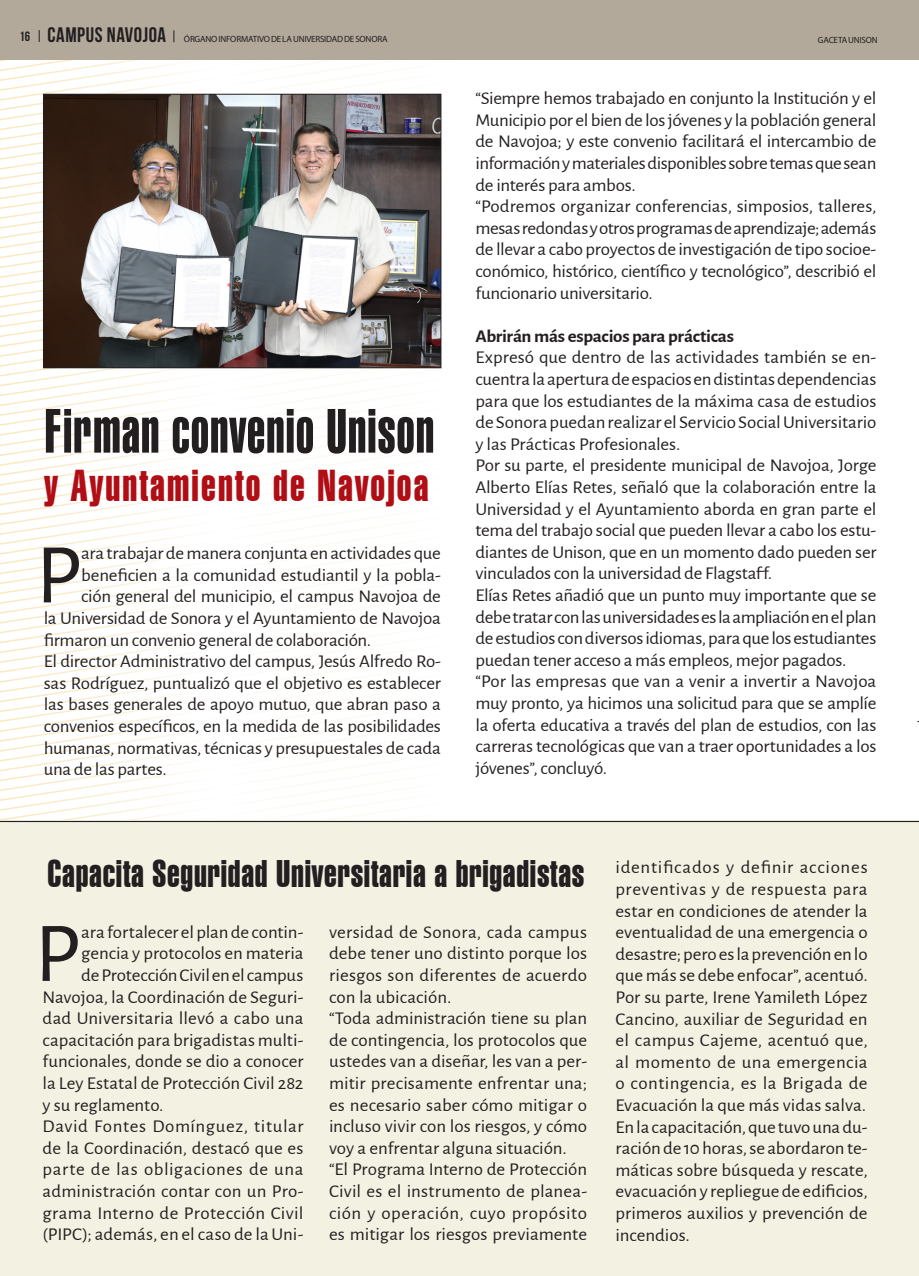
<style>
.page{position:relative;width:919px;height:1276px;background:#fff}
.page>*{position:absolute;margin:0;border:0;box-sizing:border-box;transform-origin:0 0}
.ALEGREYA{font:85.35px "Alegreya Sans";color:#231f20;scale:1.05 1}
.Breve-02-Titular{font:60.6px "Swiss 911 BT Extra Compressed";letter-spacing:.02em;color:#231f20;scale:.89 1}
.Breve-02-Titular-2{font:43.5px "Swiss 911 BT Extra Compressed";letter-spacing:.05em;color:#b00d15}
.Breve-02-Titular-3{font:37.5px "Swiss 911 BT Extra Compressed";letter-spacing:.02em;color:#231f20}
.t1{font:700 21px "Bebas Neue";letter-spacing:.025em;color:#231f20}
.ALEGREYA-2{font:18px/21.6px "Alegreya Sans";letter-spacing:-.005em;color:#231f20;text-align:justify;scale:1.05 1}
.ALEGREYA-3{font:700 18px "Alegreya Sans";letter-spacing:-.015em;color:#231f20;scale:1.05 1}
.t2{font:15px "Bebas Neue";letter-spacing:.035em;color:#231f20}
.t3{font:700 13.5px "Bebas Neue";color:#231f20}
.t4{font:9px "Myriad Pro";letter-spacing:-.02em;color:#231f20}
</style>
<div class="page">
<div style="left:0;top:821px;width:918px;height:455px;background:#f2f1e2"></div>
<div style="left:0;top:0;width:918px;height:60px;background:#b2a99b"></div>
<svg style="left:0;top:30px;width:459px;height:793px"></svg>
<img style="left:45px;top:96px;width:394px;height:270px">
<div style="left:43px;top:94px;width:398px;height:274px;border:1px solid #231f20"></div>
<hr style="left:0;top:821px;width:918px;height:1px;background:#231f20">
<p class="t3" style="left:20px;top:29px;width:12px">16</p>
<p class="t1" style="left:47px;top:23px;width:120px">CAMPUS NAVOJOA</p>
<p class="t2" style="left:62px;top:30px;width:45px">ESPECIAL</p>
<p class="t4" style="left:138px;top:34px;width:223px">ÓRGANO INFO MATIVO DE LA DIRECCIÓN DE COMUNICACIÓN</p>
<p class="t4" style="left:184px;top:34px;width:205px">ÓRGANO INFORMATIVO DE LA UNIVERSIDAD DE SONORA</p>
<p class="t4" style="left:824px;top:34px;width:61px">GACETA UNISON</p>
<p class="t4" style="left:817px;top:34px;width:61px">GACETA UNISON</p>
<p class="Breve-02-Titular" style="left:45px;top:397px;width:439px">Firman convenio Unison</p>
<p class="Breve-02-Titular-2" style="left:45px;top:461px;width:385px">y Ayuntamiento de Navojoa</p>
<p class="ALEGREYA" style="left:35px;top:516px;width:46px">P</p>
<p class="ALEGREYA-2" style="left:81px;top:541px;width:344px">ara trabajar de manera conjunta en actividades que</p>
<p class="ALEGREYA-2" style="left:81px;top:563px;width:344px">beneficien a la comunidad estudiantil y la pobla-</p>
<p class="ALEGREYA-2" style="left:81px;top:585px;width:344px">ción general del municipio, el campus Navojoa de</p>
<p class="ALEGREYA-2" style="left:44px;top:606px;width:380px">la Universidad de Sonora y el Ayuntamiento de Navojoa</p>
<p class="ALEGREYA-2" style="left:44px;top:628px;width:313px">firmaron un convenio general de colaboración.</p>
<p class="ALEGREYA-2" style="left:44px;top:649px;width:380px">El director Administrativo del campus, Jesús Alfredo Ro&shy;sas Rodríguez, puntualizó que el objetivo es establecer las bases generales de apoyo mutuo, que abran paso a convenios específicos, en la medida de las posibilidades humanas, normativas, técnicas y presupuestales de cada una de las partes.</p>
<p class="ALEGREYA-2" style="left:475px;top:87px;width:383px">“Siempre hemos trabajado en conjunto la Institución y el Municipio por el bien de los jóvenes y la población general de Navojoa; y este convenio facilitará el intercambio de información y materiales disponibles sobre temas que sean de interés para ambos.</p>
<p class="ALEGREYA-2" style="left:475px;top:195px;width:383px">“Podremos organizar conferencias, simposios, talleres, mesas redondas y otros programas de aprendizaje; además de llevar a cabo proyectos de investigación de tipo socioe&shy;conómico, histórico, científico y tecnológico”, describió el funcionario universitario.</p>
<p class="ALEGREYA-3" style="left:475px;top:323px;width:248px">Abrirán más espacios para prácticas</p>
<p class="ALEGREYA-2" style="left:475px;top:346px;width:383px">Expresó que dentro de las actividades también se en&shy;cuentra la apertura de espacios en distintas dependencias para que los estudiantes de la máxima casa de estudios de Sonora puedan realizar el Servicio Social Universitario y las Prácticas Profesionales.</p>
<p class="ALEGREYA-2" style="left:475px;top:454px;width:383px">Por su parte, el presidente municipal de Navojoa, Jorge Alberto Elías Retes, señaló que la colaboración entre la Universidad y el Ayuntamiento aborda en gran parte el tema del trabajo social que pueden llevar a cabo los estu&shy;diantes de Unison, que en un momento dado pueden ser vinculados con la universidad de Flagstaff.</p>
<p class="ALEGREYA-2" style="left:475px;top:583px;width:383px">Elías Retes añadió que un punto muy importante que se debe tratar con las universidades es la ampliación en el plan de estudios con diversos idiomas, para que los estudiantes puedan tener acceso a más empleos, mejor pagados.</p>
<p class="ALEGREYA-2" style="left:475px;top:670px;width:383px">“Por las empresas que van a venir a invertir a Navojoa muy pronto, ya hicimos una solicitud para que se amplíe la oferta educativa a través del plan de estudios, con las carreras tecnológicas que van a traer oportunidades a los jóvenes”, concluyó.</p>
<p class="Breve-02-Titular-3" style="left:48px;top:853px;width:538px">Capacita Seguridad Universitaria a brigadistas</p>
<p class="ALEGREYA" style="left:34px;top:894px;width:46px">P</p>
<p class="ALEGREYA-2" style="left:81px;top:920px;width:213px">ara fortalecer el plan de contin-</p>
<p class="ALEGREYA-2" style="left:81px;top:941px;width:213px">gencia y protocolos en materia</p>
<p class="ALEGREYA-2" style="left:81px;top:963px;width:213px">de Protección Civil en el campus</p>
<p class="ALEGREYA-2" style="left:43px;top:985px;width:250px">Navojoa, la Coordinación de Seguri-</p>
<p class="ALEGREYA-2" style="left:43px;top:1006px;width:250px">dad Universitaria llevó a cabo una</p>
<p class="ALEGREYA-2" style="left:43px;top:1028px;width:250px">capacitación para brigadistas multi-</p>
<p class="ALEGREYA-2" style="left:43px;top:1049px;width:250px">funcionales, donde se dio a conocer</p>
<p class="ALEGREYA-2" style="left:43px;top:1071px;width:250px">la Ley Estatal de Protección Civil 282</p>
<p class="ALEGREYA-2" style="left:43px;top:1093px;width:117px">y su reglamento.</p>
<p class="ALEGREYA-2" style="left:43px;top:1114px;width:250px">David Fontes Domínguez, titular de la Coordinación, destacó que es parte de las obligaciones de una administración contar con un Pro&shy;grama Interno de Protección Civil (PIPC); además, en el caso de la Uni-</p>
<p class="ALEGREYA-2" style="left:329px;top:920px;width:247px">versidad de Sonora, cada campus debe tener uno distinto porque los riesgos son diferentes de acuerdo con la ubicación.</p>
<p class="ALEGREYA-2" style="left:329px;top:1006px;width:247px">“Toda administración tiene su plan de contingencia, los protocolos que ustedes van a diseñar, les van a per&shy;mitir precisamente enfrentar una; es necesario saber cómo mitigar o incluso vivir con los riesgos, y cómo voy a enfrentar alguna situación.</p>
<p class="ALEGREYA-2" style="left:329px;top:1157px;width:247px">“El Programa Interno de Protección Civil es el instrumento de planea&shy;ción y operación, cuyo propósito es mitigar los riesgos previamente</p>
<p class="ALEGREYA-2" style="left:615px;top:856px;width:242px">identificados y definir acciones preventivas y de respuesta para estar en condiciones de atender la eventualidad de una emergencia o desastre; pero es la prevención en lo que más se debe enfocar”, acentuó.</p>
<p class="ALEGREYA-2" style="left:615px;top:985px;width:242px">Por su parte, Irene Yamileth López Cancino, auxiliar de Seguridad en el campus Cajeme, acentuó que, al momento de una emergencia o contingencia, es la Brigada de Evacuación la que más vidas salva.</p>
<p class="ALEGREYA-2" style="left:615px;top:1115px;width:242px">En la capacitación, que tuvo una du&shy;ración de 10 horas, se abordaron te&shy;máticas sobre búsqueda y rescate, evacuación y repliegue de edificios, primeros auxilios y prevención de incendios.</p>
</div>
